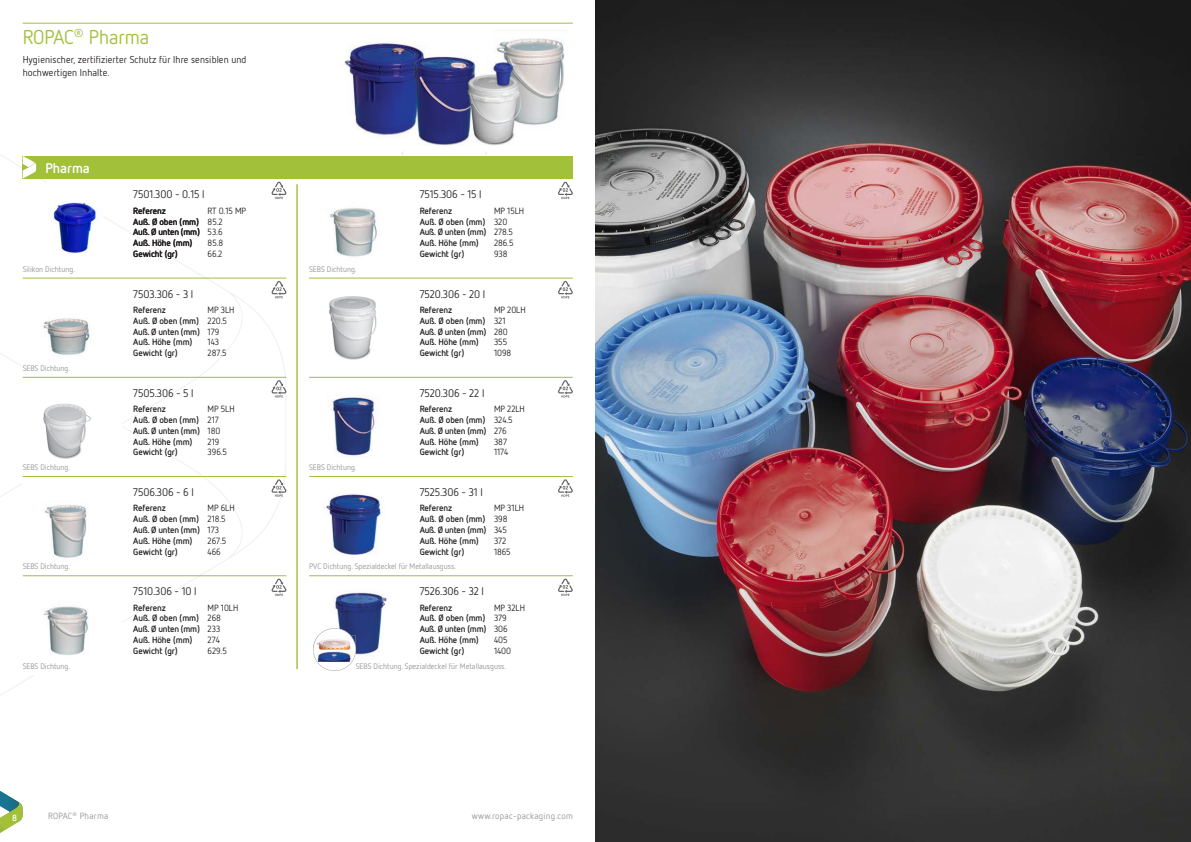
<style>
.page{position:relative;width:1191px;height:842px;background:#fff}
.page>*{position:absolute;margin:0;border:0;box-sizing:border-box;transform-origin:0 0}
.t1{font:20px "Netto OT";color:#a2c03a}
.t2{font:700 14px "Netto OT";color:#fff}
.t3{font:11px "Netto OT";letter-spacing:-.01em;color:#231f20}
.t4{font:10px/13px "Netto OT";letter-spacing:.01em;color:#231f20}
.t5{font:700 9px/10.8px "Netto OT";letter-spacing:-.01em;color:#231f20}
.t6{font:9px/10.8px "Netto OT";letter-spacing:-.01em;color:#231f20}
.t7{font:9px "Netto OT";letter-spacing:.03em;color:#939598}
.t8{font:700 9px "Netto OT";color:#fff}
.t9{font:8px "Netto OT";color:#939598}
</style>
<div class="page">
<svg style="left:0;top:154px;width:286px;height:542px"></svg>
<img style="left:48px;top:179px;width:54px;height:82px">
<svg style="left:271px;top:181px;width:15px;height:18px"></svg>
<div style="left:23px;top:278px;width:99px;height:99px;background:#fff"></div>
<img style="left:43px;top:318px;width:47px;height:37px">
<svg style="left:271px;top:281px;width:15px;height:17px"></svg>
<div style="left:23px;top:377px;width:99px;height:99px;background:#fff"></div>
<img style="left:44px;top:403px;width:47px;height:56px">
<svg style="left:271px;top:380px;width:15px;height:17px"></svg>
<div style="left:23px;top:476px;width:99px;height:99px;background:#fff"></div>
<img style="left:44px;top:505px;width:43px;height:53px">
<svg style="left:271px;top:479px;width:15px;height:18px"></svg>
<div style="left:23px;top:575px;width:99px;height:100px;background:#fff"></div>
<img style="left:42px;top:606px;width:46px;height:49px">
<svg style="left:271px;top:578px;width:15px;height:18px"></svg>
<img style="left:330px;top:208px;width:47px;height:49px">
<svg style="left:558px;top:181px;width:15px;height:18px"></svg>
<img style="left:330px;top:396px;width:46px;height:60px">
<svg style="left:558px;top:380px;width:15px;height:17px"></svg>
<img style="left:329px;top:296px;width:48px;height:64px">
<svg style="left:558px;top:281px;width:15px;height:17px"></svg>
<img style="left:326px;top:493px;width:55px;height:62px">
<svg style="left:558px;top:479px;width:15px;height:18px"></svg>
<img style="left:329px;top:576px;width:62px;height:79px">
<svg style="left:558px;top:578px;width:15px;height:18px"></svg>
<svg style="left:313px;top:628px;width:43px;height:43px"></svg>
<img style="left:317px;top:650px;width:35px;height:10px">
<img style="left:317px;top:660px;width:35px;height:2px">
<svg style="left:0;top:791px;width:23px;height:42px"></svg>
<hr style="left:23px;top:23px;width:550px;height:1px;background:#a2c03a">
<div style="left:23px;top:156px;width:550px;height:23px;background:#a2c03a"></div>
<svg style="left:23px;top:156px;width:13px;height:23px"></svg>
<hr style="left:23px;top:278px;width:263px;height:1px;background:#a2c03a">
<hr style="left:23px;top:377px;width:263px;height:1px;background:#a2c03a">
<hr style="left:23px;top:476px;width:263px;height:1px;background:#a2c03a">
<hr style="left:23px;top:575px;width:263px;height:1px;background:#a2c03a">
<hr style="left:309px;top:278px;width:264px;height:1px;background:#a2c03a">
<hr style="left:309px;top:377px;width:264px;height:1px;background:#a2c03a">
<hr style="left:309px;top:476px;width:264px;height:1px;background:#a2c03a">
<hr style="left:309px;top:575px;width:264px;height:1px;background:#a2c03a">
<hr style="left:296px;top:184px;width:2px;height:485px;background:#aabe48">
<img style="left:344px;top:38px;width:221px;height:117px">
<img style="left:595px;top:0;width:596px;height:842px">
<h1 class="t1" style="left:23px;top:25px;width:128px">ROPAC<sup>®</sup> Pharma</h1>
<p class="t4" style="left:23px;top:52px;width:225px">Hygienischer, zertifizierter Schutz für Ihre sensiblen und hochwertigen Inhalte.</p>
<h2 class="t2" style="left:45px;top:159px;width:46px">Pharma</h2>
<p class="t9" style="left:23px;top:264px;width:54px">Silikon Dichtung.</p>
<p class="t9" style="left:23px;top:363px;width:49px">SEBS Dichtung.</p>
<p class="t9" style="left:23px;top:462px;width:49px">SEBS Dichtung.</p>
<p class="t9" style="left:23px;top:562px;width:49px">SEBS Dichtung.</p>
<p class="t9" style="left:23px;top:661px;width:49px">SEBS Dichtung.</p>
<p class="t3" style="left:133px;top:188px;width:73px">7501.300 - 0.15 l</p>
<p class="t5" style="left:133px;top:205px;width:68px">Referenz<br>Auß. Ø oben (mm)<br>Auß. Ø unten (mm)<br>Auß. Höhe (mm)<br>Gewicht (gr)</p>
<p class="t6" style="left:208px;top:205px;width:40px">RT 0.15 MP<br>85.2<br>53.6<br>85.8<br>66.2</p>
<p class="t3" style="left:133px;top:287px;width:62px">7503.306 - 3 l</p>
<p class="t5" style="left:133px;top:304px;width:68px">Referenz<br>Auß. Ø oben (mm)<br>Auß. Ø unten (mm)<br>Auß. Höhe (mm)<br>Gewicht (gr)</p>
<p class="t6" style="left:208px;top:304px;width:28px">MP 3LH<br>220.5<br>179<br>143<br>287.5</p>
<p class="t3" style="left:133px;top:386px;width:62px">7505.306 - 5 l</p>
<p class="t5" style="left:133px;top:403px;width:68px">Referenz<br>Auß. Ø oben (mm)<br>Auß. Ø unten (mm)<br>Auß. Höhe (mm)<br>Gewicht (gr)</p>
<p class="t6" style="left:208px;top:403px;width:29px">MP 5LH<br>217<br>180<br>219<br>396.5</p>
<p class="t3" style="left:133px;top:485px;width:62px">7506.306 - 6 l</p>
<p class="t5" style="left:133px;top:503px;width:68px">Referenz<br>Auß. Ø oben (mm)<br>Auß. Ø unten (mm)<br>Auß. Höhe (mm)<br>Gewicht (gr)</p>
<p class="t6" style="left:208px;top:503px;width:29px">MP 6LH<br>218.5<br>173<br>267.5<br>466</p>
<p class="t3" style="left:133px;top:585px;width:65px">7510.306 - 10 l</p>
<p class="t5" style="left:133px;top:602px;width:68px">Referenz<br>Auß. Ø oben (mm)<br>Auß. Ø unten (mm)<br>Auß. Höhe (mm)<br>Gewicht (gr)</p>
<p class="t6" style="left:208px;top:602px;width:32px">MP 10LH<br>268<br>233<br>274<br>629.5</p>
<p class="t9" style="left:309px;top:264px;width:49px">SEBS Dichtung.</p>
<p class="t3" style="left:420px;top:188px;width:64px">7515.306 - 15 l</p>
<p class="t5" style="left:420px;top:205px;width:68px">Referenz<br>Auß. Ø oben (mm)<br>Auß. Ø unten (mm)<br>Auß. Höhe (mm)<br>Gewicht (gr)</p>
<p class="t6" style="left:494px;top:205px;width:32px">MP 15LH<br>320<br>278.5<br>286.5<br>938</p>
<p class="t3" style="left:420px;top:287px;width:67px">7520.306 - 20 l</p>
<p class="t5" style="left:420px;top:304px;width:68px">Referenz<br>Auß. Ø oben (mm)<br>Auß. Ø unten (mm)<br>Auß. Höhe (mm)<br>Gewicht (gr)</p>
<p class="t6" style="left:494px;top:304px;width:33px">MP 20LH<br>321<br>280<br>355<br>1098</p>
<p class="t9" style="left:309px;top:462px;width:49px">SEBS Dichtung.</p>
<p class="t3" style="left:420px;top:386px;width:66px">7520.306 - 22 l</p>
<p class="t5" style="left:420px;top:403px;width:68px">Referenz<br>Auß. Ø oben (mm)<br>Auß. Ø unten (mm)<br>Auß. Höhe (mm)<br>Gewicht (gr)</p>
<p class="t3" style="left:420px;top:485px;width:65px">7525.306 - 31 l</p>
<p class="t5" style="left:420px;top:503px;width:68px">Referenz<br>Auß. Ø oben (mm)<br>Auß. Ø unten (mm)<br>Auß. Höhe (mm)<br>Gewicht (gr)</p>
<p class="t9" style="left:309px;top:562px;width:148px">PVC Dichtung. Spezialdeckel für Metallausguss.</p>
<p class="t6" style="left:494px;top:403px;width:32px">MP 22LH<br>324.5<br>276<br>387<br>1174</p>
<p class="t6" style="left:494px;top:503px;width:32px">MP 31LH<br>398<br>345<br>372<br>1865</p>
<p class="t3" style="left:420px;top:585px;width:66px">7526.306 - 32 l</p>
<p class="t5" style="left:420px;top:602px;width:68px">Referenz<br>Auß. Ø oben (mm)<br>Auß. Ø unten (mm)<br>Auß. Höhe (mm)<br>Gewicht (gr)</p>
<p class="t9" style="left:356px;top:661px;width:152px">SEBS Dichtung. Spezialdeckel für Metallausguss.</p>
<p class="t6" style="left:494px;top:602px;width:32px">MP 32LH<br>379<br>306<br>405<br>1400</p>
<p class="t8" style="left:12px;top:812px;width:6px">8</p>
<p class="t7" style="left:48px;top:811px;width:62px">ROPAC<sup>®</sup> Pharma</p>
<p class="t7" style="left:472px;top:811px;width:103px">www.ropac-packaging.com</p>
</div>
